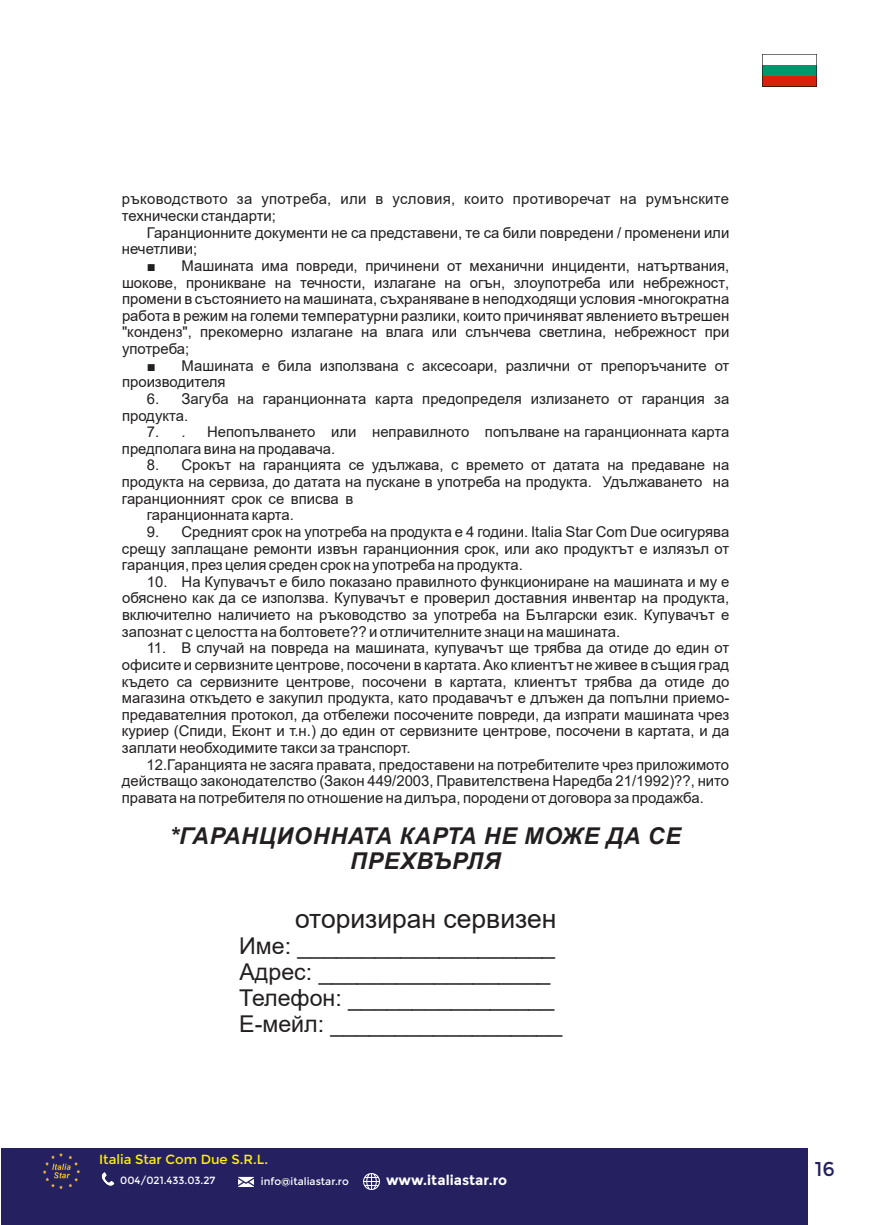
<style>
.page{position:relative;width:874px;height:1225px;background:#fff}
.page>*{position:absolute;margin:0;border:0;box-sizing:border-box;transform-origin:0 0}
.t1{font:26.4px "Arial";color:#231f20}
.t2{font:23.2px/25.8px "Arial";color:#231f20}
.t3{font:italic 700 23.2px/25.8px "Arial";letter-spacing:.035em;color:#231f20;text-align:center}
.t4{font:20px "Montserrat";color:#252161}
.t5{font:14.8px/16.6px "Arial";color:#231f20;text-align:justify}
.t6{font:14.8px/16.6px "Arial";letter-spacing:.025em;color:#231f20}
.t7{font:700 13.8px "Montserrat";color:#fff}
.t8{font:13.2px "Montserrat";color:#fff101}
.t9{font:10.4px "Montserrat";color:#fff}
</style>
<div class="page">
<div style="left:1px;top:1149px;width:806px;height:76px;background:#252161"></div>
<img style="left:44px;top:1153px;width:36px;height:35px">
<svg style="left:101px;top:1172px;width:13px;height:13px"></svg>
<img style="left:238px;top:1176px;width:16px;height:11px">
<img style="left:363px;top:1173px;width:16px;height:16px">
<img style="left:762px;top:54px;width:54px;height:33px">
<p class="t6" style="left:122px;top:191px;width:608px">ръководството за употреба, или в условия, които противоречат на румънските технически стандарти;</p>
<p class="t5" style="left:122px;top:224px;width:608px;text-indent:25px">Гаранционните документи не са представени, те са били повредени / променени или нечетливи;</p>
<p class="t5" style="left:122px;top:257px;width:608px;text-indent:25px">■ Машината има повреди, причинени от механични инциденти, натъртвания, шокове, проникване на течности, излагане на огън, злоупотреба или небрежност, промени в състоянието на машината, съхраняване в неподходящи условия -многократна работа в режим на големи температурни разлики, които причиняват явлението вътрешен "конденз", прекомерно излагане на влага или слънчева светлина, небрежност при употреба;</p>
<p class="t5" style="left:122px;top:357px;width:608px;text-indent:25px">■ Машината е била използвана с аксесоари, различни от препоръчаните от производителя</p>
<p class="t5" style="left:122px;top:390px;width:608px;text-indent:25px">6. Загуба на гаранционната карта предопределя излизането от гаранция за продукта.</p>
<p class="t5" style="left:147px;top:423px;width:40px">7. .</p>
<p class="t5" style="left:122px;top:423px;width:608px;text-indent:85px">Непопълването или неправилното попълване на гаранционната карта предполага вина на продавача.</p>
<p class="t5" style="left:147px;top:457px;width:583px">8. Срокът на гаранцията се удължава, с времето от датата на предаване на</p>
<p class="t5" style="left:122px;top:473px;width:608px">продукта на сервиза, до датата на пускане в употреба на продукта. Удължаването на</p>
<p class="t5" style="left:122px;top:490px;width:233px">гаранционният срок се вписва в</p>
<p class="t5" style="left:147px;top:506px;width:149px">гаранционната карта.</p>
<p class="t5" style="left:122px;top:523px;width:608px;text-indent:25px">9. Средният срок на употреба на продукта е 4 години. Italia Star Com Due осигурява срещу заплащане ремонти извън гаранционния срок, или ако продуктът е излязъл от гаранция, през целия среден срок на употреба на продукта.</p>
<p class="t5" style="left:122px;top:573px;width:608px;text-indent:25px">10. На Купувачът е било показано правилното функциониране на машината и му е обяснено как да се използва. Купувачът е проверил доставния инвентар на продукта, включително наличието на ръководство за употреба на Български език. Купувачът е запознат с целостта на болтовете?? и отличителните знаци на машината.</p>
<p class="t5" style="left:122px;top:639px;width:608px;text-indent:25px">11. В случай на повреда на машината, купувачът ще трябва да отиде до един от офисите и сервизните центрове, посочени в картата. Ако клиентът не живее в същия град където са сервизните центрове, посочени в картата, клиентът трябва да отиде до магазина откъдето е закупил продукта, като продавачът е длъжен да попълни приемо&shy;предавателния протокол, да отбележи посочените повреди, да изпрати машината чрез куриер (Спиди, Еконт и т.н.) до един от сервизните центрове, посочени в картата, и да заплати необходимите такси за транспорт.</p>
<p class="t5" style="left:122px;top:756px;width:608px;text-indent:25px">12.Гаранцията не засяга правата, предоставени на потребителите чрез приложимото действащо законодателство (Закон 449/2003, Правителствена Наредба 21/1992)??, нито правата на потребителя по отношение на дилъра, породени от договора за продажба.</p>
<h2 class="t3" style="left:170px;top:823px;width:512px">*ГАРАНЦИОННАТА КАРТА НЕ МОЖЕ ДА СЕ<br>ПРЕХВЪРЛЯ</h2>
<h1 class="t1" style="left:295px;top:900px;width:262px">оторизиран сервизен</h1>
<h2 class="t2" style="left:239px;top:959px;width:312px">Адрес: __________________</h2>
<h2 class="t2" style="left:239px;top:933px;width:317px">Име: ____________________</h2>
<h2 class="t2" style="left:239px;top:985px;width:324px">Телефон: ________________<br>Е-мейл: __________________</h2>
<p class="t8" style="left:99px;top:1152px;width:170px">Italia Star Com Due S.R.L.</p>
<p class="t9" style="left:120px;top:1174px;width:97px">004/021.433.03.27</p>
<p class="t9" style="left:261px;top:1175px;width:89px">info@italiastar.ro</p>
<p class="t7" style="left:386px;top:1171px;width:123px">www.italiastar.ro</p>
<h3 class="t4" style="left:814px;top:1157px;width:22px">16</h3>
</div>
